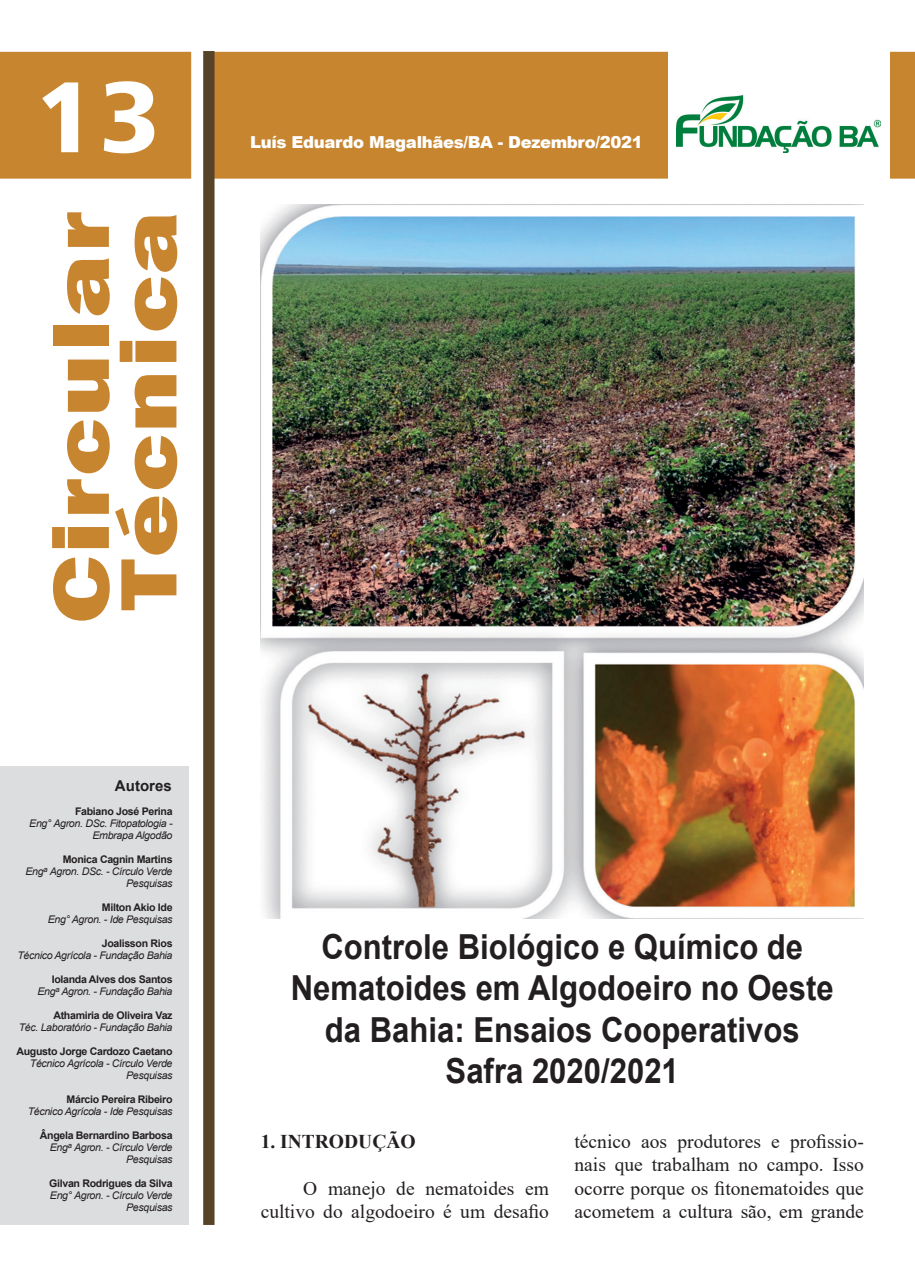
<style>
.page{position:relative;width:915px;height:1276px;background:#fff}
.page>*{position:absolute;margin:0;border:0;box-sizing:border-box;transform-origin:0 0}
.t1{font:100.5px "Humanist 777 BT Black Condensed B";color:#fff;scale:1.18 1}
.t2{font:800 82.5px "Franklin Gothic";letter-spacing:.02em;color:#c78530;scale:1.31 1}
.t3{font:700 34.5px "Arial";color:#231f20;scale:.9 1}
.t4{font:19.5px/23.4px "Times New Roman";color:#231f20;text-align:right}
.t5{font:700 19.5px "Times New Roman";color:#231f20}
.t6{font:900 16.5px "Arial";letter-spacing:-.02em;color:#fff}
.t7{font:700 15px "Arial";color:#231f20}
.t8{font:italic 10.5px/12px "Arial";letter-spacing:-.03em;color:#231f20;text-align:right}
.t9{font:700 10.5px "Arial";letter-spacing:-.03em;color:#231f20}
</style>
<div class="page">
<div style="left:0;top:766px;width:188px;height:459px;background:#dcdddf"></div>
<div style="left:0;top:52px;width:914px;height:127px;background:#c78530"></div>
<div style="left:667px;top:42px;width:222px;height:152px;background:#fff"></div>
<img style="left:676px;top:96px;width:203px;height:56px">
<svg style="left:203px;top:51px;width:11px;height:1174px;background:#5a462b"></svg>
<div style="left:191px;top:51px;width:12px;height:1174px;background:#fff"></div>
<img style="left:260px;top:205px;width:603px;height:714px">
<p class="t1" style="left:36px;top:53px;width:108px">13</p>
<p class="t2" style="left:28px;top:623px;width:316px;rotate:-90deg">Circular</p>
<p class="t2" style="left:95px;top:610px;width:306px;rotate:-90deg">Técnica</p>
<p class="t7" style="left:115px;top:775px;width:58px">Autores</p>
<p class="t9" style="left:75px;top:803px;width:99px">Fabiano José Perina</p>
<p class="t8" style="left:29px;top:817px;width:145px">Eng° Agron. DSc. Fitopatologia -<br>Embrapa Algodão</p>
<p class="t9" style="left:63px;top:851px;width:111px">Monica Cagnin Martins</p>
<p class="t8" style="left:26px;top:865px;width:148px">Eng<sup>a</sup> Agron. DSc. - Círculo Verde<br>Pesquisas</p>
<p class="t9" style="left:102px;top:899px;width:72px">Milton Akio Ide</p>
<p class="t8" style="left:48px;top:913px;width:126px">Eng° Agron. - Ide Pesquisas</p>
<p class="t9" style="left:102px;top:935px;width:72px">Joalisson Rios</p>
<p class="t8" style="left:17px;top:949px;width:157px">Técnico Agrícola - Fundação Bahia</p>
<p class="t9" style="left:52px;top:971px;width:122px">Iolanda Alves dos Santos</p>
<p class="t8" style="left:37px;top:985px;width:137px">Eng<sup>a</sup> Agron. - Fundação Bahia</p>
<p class="t9" style="left:53px;top:1007px;width:121px">Athamiria de Oliveira Vaz</p>
<p class="t8" style="left:19px;top:1021px;width:155px">Téc. Laboratório - Fundação Bahia</p>
<p class="t9" style="left:16px;top:1043px;width:158px">Augusto Jorge Cardozo Caetano</p>
<p class="t8" style="left:30px;top:1057px;width:144px">Técnico Agrícola - Círculo Verde<br>Pesquisas</p>
<p class="t9" style="left:67px;top:1091px;width:107px">Márcio Pereira Ribeiro</p>
<p class="t8" style="left:28px;top:1105px;width:146px">Técnico Agrícola - Ide Pesquisas</p>
<p class="t9" style="left:40px;top:1127px;width:134px">Ângela Bernardino Barbosa</p>
<p class="t8" style="left:50px;top:1141px;width:124px">Eng<sup>a</sup> Agron. - Círculo Verde<br>Pesquisas</p>
<p class="t9" style="left:49px;top:1175px;width:125px">Gilvan Rodrigues da Silva</p>
<p class="t8" style="left:50px;top:1189px;width:124px">Eng° Agron. - Círculo Verde<br>Pesquisas</p>
<p class="t6" style="left:250px;top:130px;width:394px">Luís Eduardo Magalhães/BA - Dezembro/2021</p>
<p class="t3" style="left:321px;top:922px;width:536px">Controle Biológico e Químico de</p>
<p class="t3" style="left:291px;top:964px;width:604px">Nematoides em Algodoeiro no Oeste</p>
<p class="t3" style="left:325px;top:1005px;width:529px">da Bahia: Ensaios Cooperativos</p>
<p class="t3" style="left:445px;top:1046px;width:260px">Safra 2020/2021</p>
<p class="t5" style="left:260px;top:1127px;width:156px">1. INTRODUÇÃO</p>
<p class="t4" style="left:260px;top:1175px;width:290px">O manejo de nematoides em cultivo do algodoeiro é um desafio</p>
<p class="t4" style="left:574px;top:1129px;width:291px;text-align:justify">técnico aos produtores e profissio&shy;nais que trabalham no campo. Isso ocorre porque os fitonematoides que acometem a cultura são, em grande</p>
</div>
